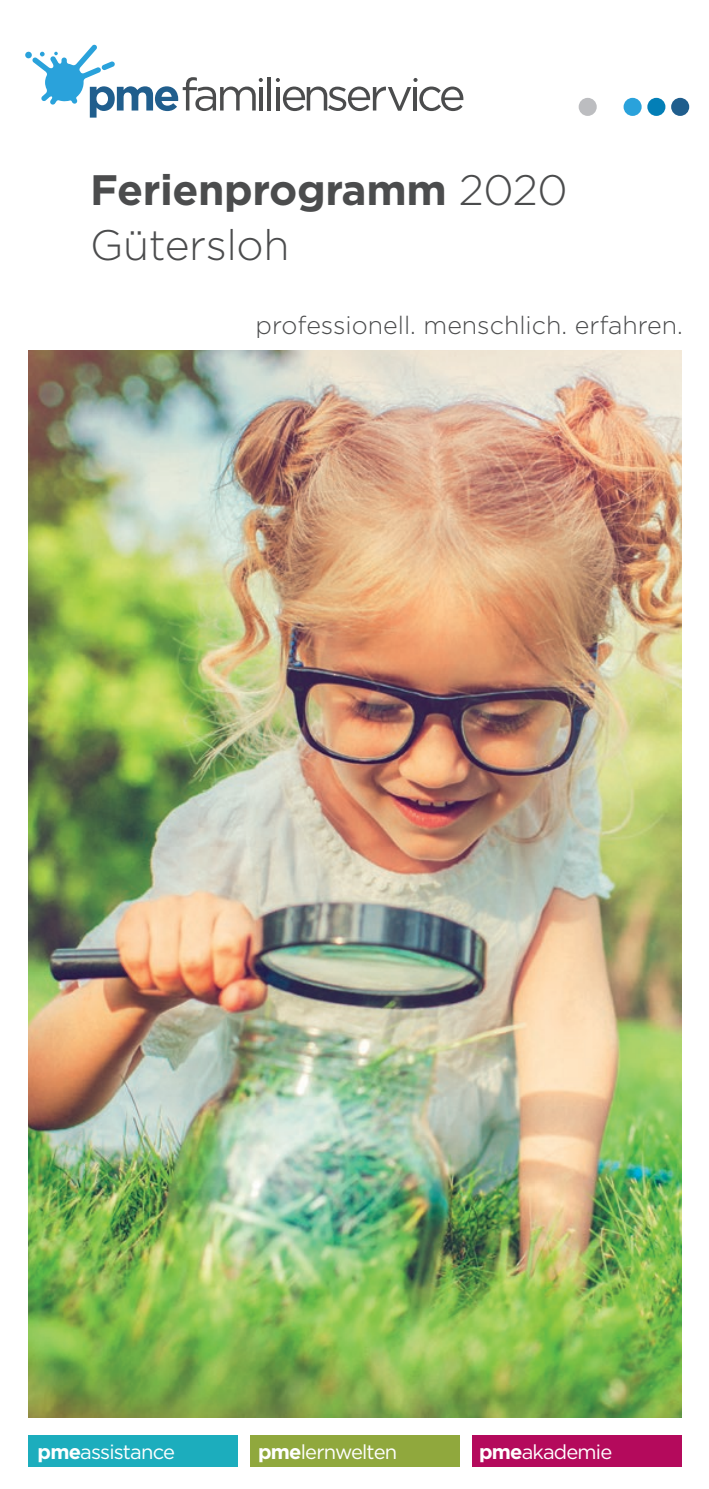
<style>
.page{position:relative;width:709px;height:1489px;background:#fff}
.page>*{position:absolute;margin:0;border:0;box-sizing:border-box;transform-origin:0 0}
.t1{font:700 42.5px/55px "Gotham";letter-spacing:-.01em;color:#4b4c4d}
.t2{font:300 25px "Gotham";color:#4b4c4d}
.t3{font:20.25px "Gotham";letter-spacing:-.04em;color:#fff}
.s1{font-weight:300}
.s2{font-weight:700}
</style>
<div class="page">
<hr style="left:267px;top:77px;width:4px;height:33px;background:#4b4c4d">
<svg style="left:276px;top:78px;width:187px;height:33px"></svg>
<svg style="left:25px;top:44px;width:238px;height:74px"></svg>
<div style="left:472px;top:1435px;width:209px;height:31px;background:#b40a5c"></div>
<div style="left:250px;top:1435px;width:209px;height:31px;background:#90a83d"></div>
<div style="left:29px;top:1435px;width:209px;height:31px;background:#1cadbd"></div>
<div style="left:623px;top:98px;width:18px;height:18px;background:#2aa2db;border-radius:50%"></div>
<div style="left:578px;top:98px;width:18px;height:18px;background:#bcbdc0;border-radius:50%"></div>
<div style="left:647px;top:98px;width:18px;height:18px;background:#037fb7;border-radius:50%"></div>
<div style="left:671px;top:98px;width:18px;height:18px;background:#205e8d;border-radius:50%"></div>
<img style="left:28px;top:350px;width:653px;height:1067px">
<h1 class="t1" style="left:90px;top:162px;width:479px">Ferienprogramm <span class="s1">2020<br>Gütersloh</span></h1>
<p class="t2" style="left:256px;top:309px;width:429px">professionell. menschlich. erfahren.</p>
<p class="t3" style="left:38px;top:1438px;width:139px"><span class="s2">pme</span>assistance</p>
<p class="t3" style="left:258px;top:1438px;width:141px"><span class="s2">pme</span>lernwelten</p>
<p class="t3" style="left:479px;top:1438px;width:135px"><span class="s2">pme</span>akademie</p>
</div>
